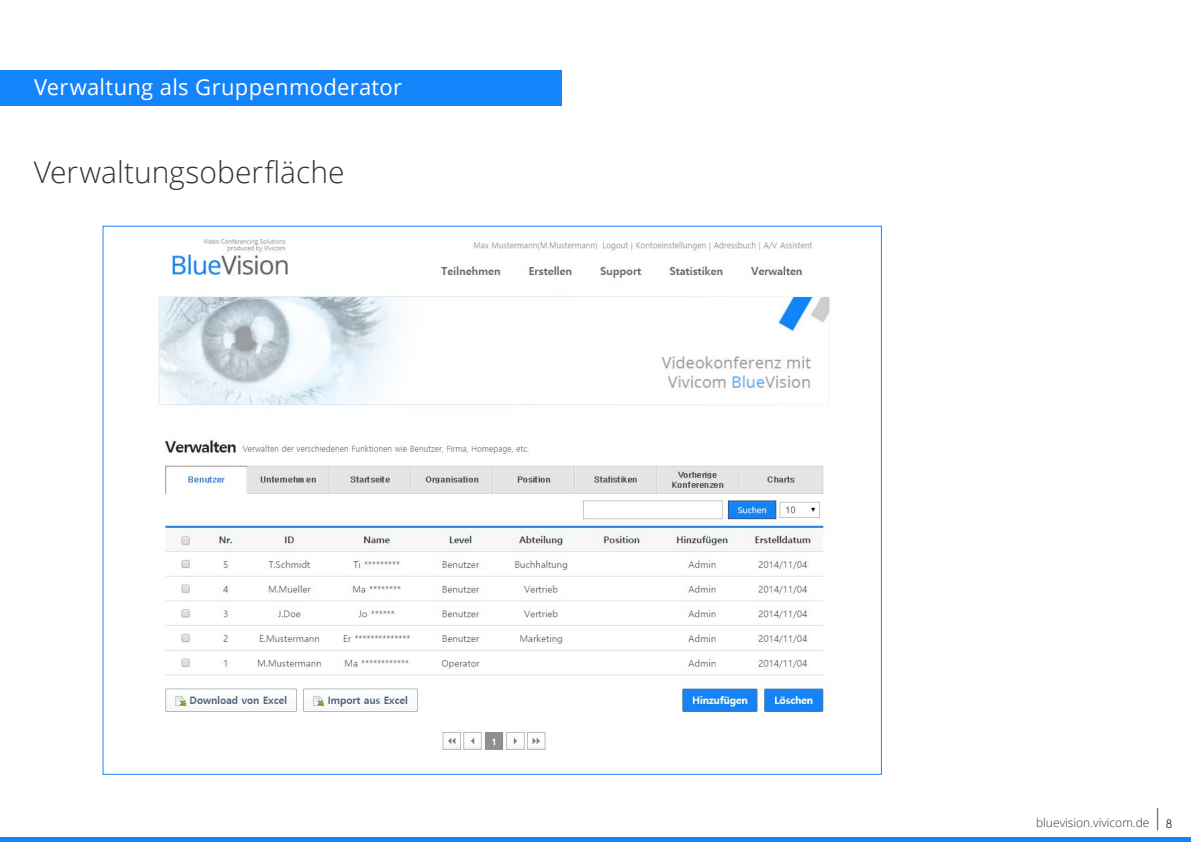
<style>
.page{position:relative;width:1191px;height:842px;background:#fff}
.page>*{position:absolute;margin:0;border:0;box-sizing:border-box;transform-origin:0 0}
.Tafel_Überschrift{font:300 30px "Open Sans";color:#333}
.Überschrift_mit_Hint{font:22px "Open Sans";letter-spacing:.015em;color:#fff}
.t1{font:300 12px "Open Sans";color:#333}
</style>
<div class="page">
<div style="left:0;top:837px;width:1191px;height:5px;background:#1484fa"></div>
<div style="left:0;top:70px;width:561px;height:35px;background:#1484fa"></div>
<img style="left:158px;top:239px;width:672px;height:511px">
<p class="Überschrift_mit_Hint" style="left:34px;top:72px;width:369px">Verwaltung als Gruppenmoderator</p>
<p class="Tafel_Überschrift" style="left:34px;top:152px;width:312px">Verwaltungsoberfläche</p>
<p class="t1" style="left:1036px;top:815px;width:115px">bluevision.vivicom.de</p>
</div>
